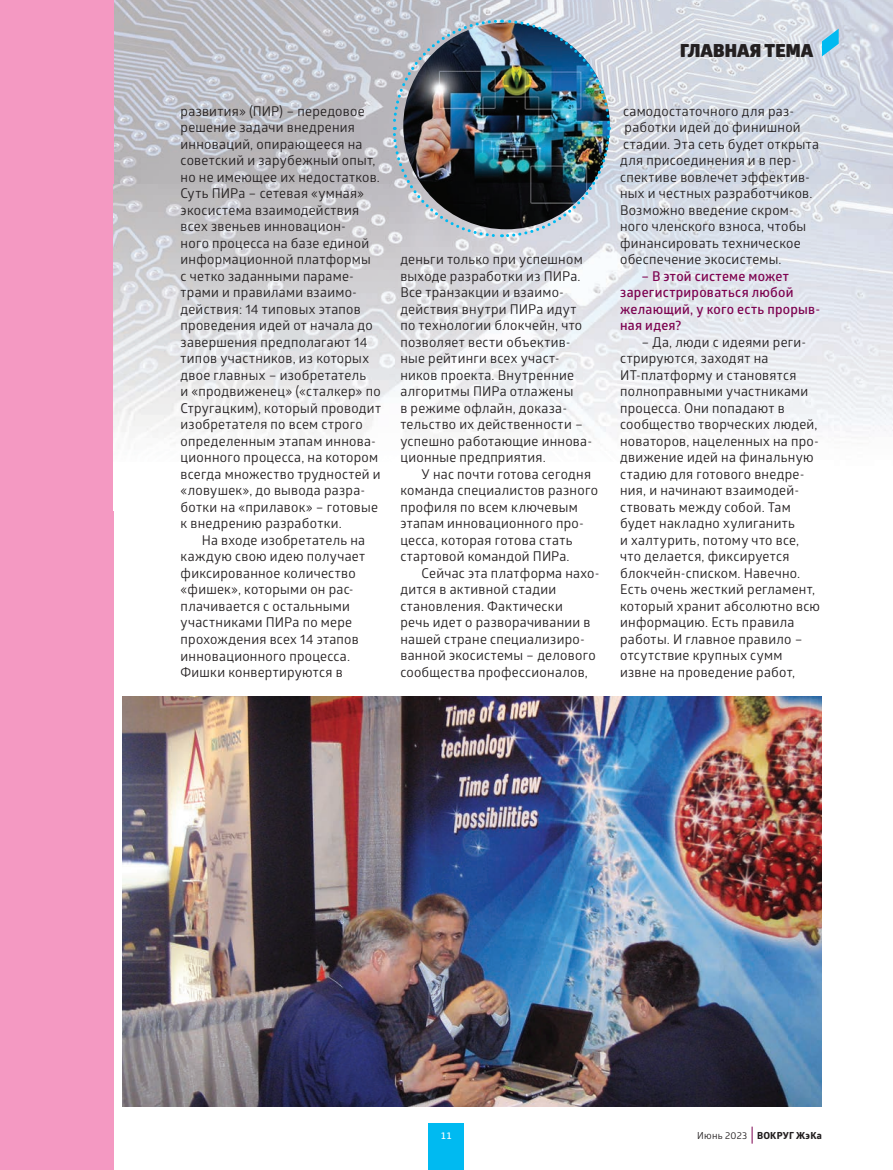
<style>
.page{position:relative;width:893px;height:1170px;background:#fff}
.page>*{position:absolute;margin:0;border:0;box-sizing:border-box;transform-origin:0 0}
.t1{font:900 18px "Glober";letter-spacing:.01em;color:#231f20}
.t2{font:13.5px/16.5px "Glober";letter-spacing:.02em;color:#231f20}
.t3{font:600 13.5px/16.5px "Glober";letter-spacing:.02em;color:#7d0250}
.t4{font:700 9.75px "Globerx";letter-spacing:.025em;color:#231f20}
.t5{font:500 9.75px "PF Agora Slab Pro";color:#fff}
.s1{font-family:"Glober";font-weight:400}
</style>
<div class="page">
<img style="left:113px;top:0;width:374px;height:184px">
<img style="left:487px;top:0;width:406px;height:184px">
<div style="left:0;top:0;width:113px;height:1169px;background:#f499c2"></div>
<img style="left:113px;top:184px;width:780px;height:260px">
<img style="left:391px;top:18px;width:221px;height:221px">
<img style="left:122px;top:696px;width:700px;height:410px">
<svg style="left:752px;top:1126px;width:1px;height:17px"></svg>
<svg style="left:822px;top:29px;width:17px;height:27px"></svg>
<div style="left:429px;top:1122px;width:35px;height:47px;background:#00baf1"></div>
<p class="t2" style="left:181px;top:102px;width:202px">развития» (ПИР) – передовое решение задачи внедрения инноваций, опирающееся на советский и зарубежный опыт, но не имеющее их недостатков.<br>Суть ПИРа – сетевая «умная» экосистема взаимодействия всех звеньев инновацион-<br>ного процесса на базе единой информационной платформы<br>с четко заданными параме&shy;трами и правилами взаимо&shy;действия: 14 типовых этапов проведения идей от начала до завершения предполагают 14 типов участников, из которых двое главных – изобретатель<br>и «продвиженец» («сталкер» по<br>Стругацким), который проводит изобретателя по всем строго определенным этапам иннова&shy;ционного процесса, на котором всегда множество трудностей и «ловушек», до вывода разра&shy;ботки на «прилавок» – готовые к внедрению разработки.</p>
<p class="t2" style="left:181px;top:531px;width:186px;text-indent:21px">На входе изобретатель на каждую свою идею получает фиксированное количество «фишек», которыми он рас&shy;плачивается с остальными участниками ПИРа по мере прохождения всех 14 этапов инновационного процесса.<br>Фишки конвертируются в</p>
<p class="t2" style="left:400px;top:250px;width:193px">деньги только при успешном выходе разработки из ПИРа.<br>Все транзакции и взаимо&shy;действия внутри ПИРа идут по технологии блокчейн, что позволяет вести объектив&shy;ные рейтинги всех участ&shy;ников проекта. Внутренние алгоритмы ПИРа отлажены<br>в режиме офлайн, доказа&shy;тельство их действенности – успешно работающие иннова&shy;ционные предприятия.</p>
<p class="t2" style="left:400px;top:465px;width:199px;text-indent:21px">У нас почти готова сегодня команда специалистов разного профиля по всем ключевым этапам инновационного про&shy;цесса, которая готова стать стартовой командой ПИРа.</p>
<p class="t2" style="left:400px;top:564px;width:201px;text-indent:21px">Сейчас эта платформа нахо&shy;дится в активной стадии становления. Фактически<br>речь идет о разворачивании в нашей стране специализиро&shy;ванной экосистемы – делового сообщества профессионалов,</p>
<h1 class="t1" style="left:680px;top:36px;width:135px">ГЛАВНАЯ ТЕМА</h1>
<p class="t2" style="left:623px;top:102px;width:173px">самодостаточного для раз-</p>
<p class="t2" style="left:625px;top:118px;width:178px">работки идей до финишной</p>
<p class="t2" style="left:623px;top:135px;width:198px">стадии. Эта сеть будет открыта</p>
<p class="t2" style="left:620px;top:151px;width:178px">для присоединения и в пер-</p>
<p class="t2" style="left:620px;top:168px;width:191px">спективе вовлечет эффектив-</p>
<p class="t2" style="left:620px;top:184px;width:194px">ных и честных разработчиков.</p>
<p class="t2" style="left:620px;top:201px;width:175px">Возможно введение скром-</p>
<p class="t2" style="left:620px;top:217px;width:188px">ного членского взноса, чтобы</p>
<p class="t2" style="left:620px;top:234px;width:182px">финансировать техническое</p>
<p class="t2" style="left:620px;top:250px;width:163px">обеспечение экосистемы.</p>
<p class="t3" style="left:620px;top:267px;width:202px;text-indent:21px">– В этой системе может зарегистрироваться любой желающий, у кого есть прорыв&shy;ная идея?</p>
<p class="t2" style="left:620px;top:333px;width:201px;text-indent:21px">– Да, люди с идеями реги&shy;стрируются, заходят на<br>ИТ-платформу и становятся полноправными участниками процесса. Они попадают в сообщество творческих людей, новаторов, нацеленных на про&shy;движение идей на финальную стадию для готового внедре&shy;ния, и начинают взаимодей&shy;ствовать между собой. Там будет накладно хулиганить<br>и халтурить, потому что все, что делается, фиксируется блокчейн-списком. Навечно.<br>Есть очень жесткий регламент, который хранит абсолютно всю информацию. Есть правила работы. И главное правило – отсутствие крупных сумм извне на проведение работ,</p>
<p class="t5" style="left:441px;top:1129px;width:13px">11</p>
<p class="t4" style="left:697px;top:1128px;width:126px"><span class="s1">Июнь 2023</span> ВОКРУГ ЖэКа</p>
</div>
